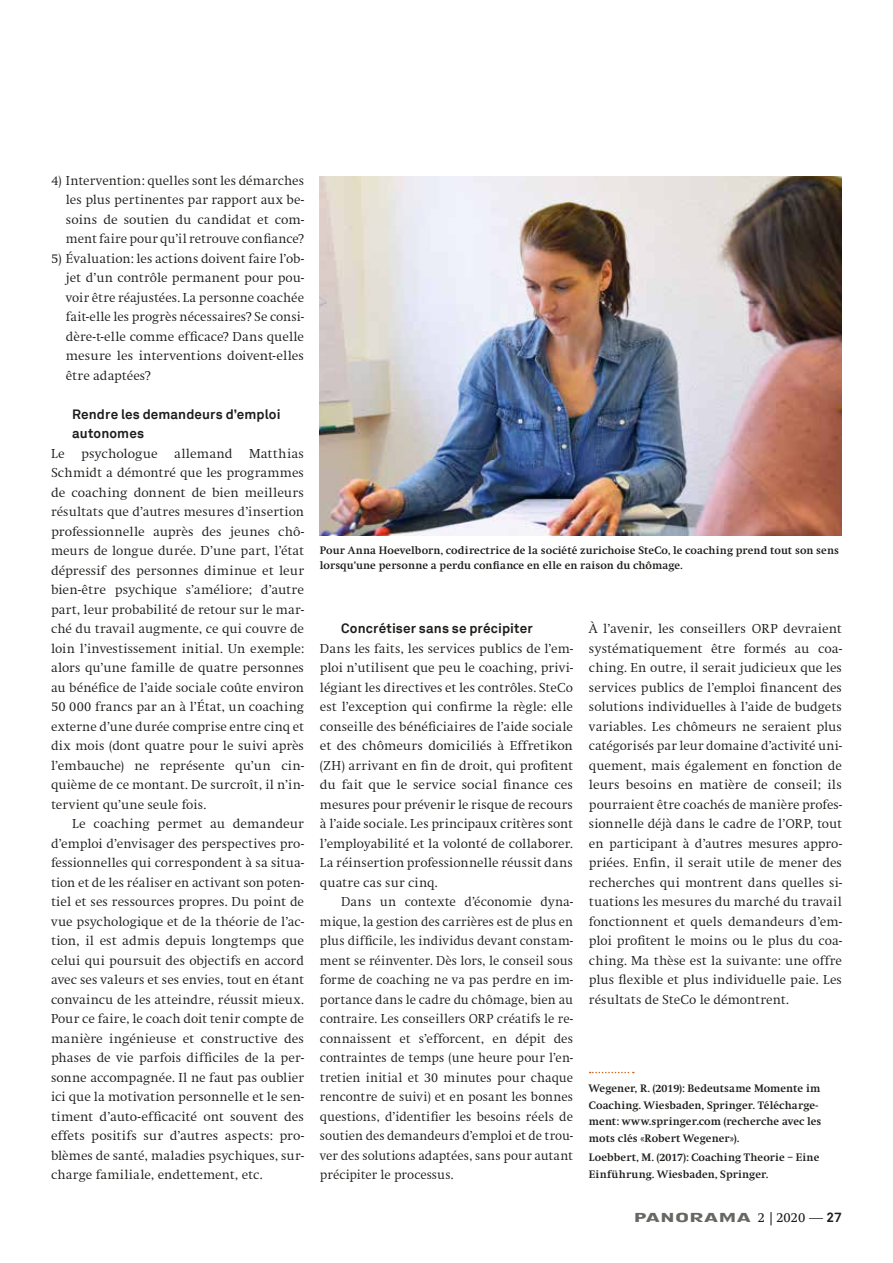
<style>
.page{position:relative;width:893px;height:1263px;background:#fff}
.page>*{position:absolute;margin:0;border:0;box-sizing:border-box;transform-origin:0 0}
.t1{font:300 13.5px/19.5px "Swift";letter-spacing:.005em;color:#1d1d1b;text-align:justify}
.t2{font:700 13.5px/19.5px "Akkurat";letter-spacing:.01em;color:#1d1d1b}
.t3{font:13.5px "Rundfunk Grotesk Com";color:#686862;scale:1.5 1}
.t4{font:700 11.25px/16.5px "Swift";letter-spacing:.015em;color:#1d1d1b}
.s1{font-family:"Swift Com";color:#1d1d1b}
.s2{font-family:"Swift";font-weight:300;color:#1d1d1b}
.s3{font-family:"Akkurat";font-weight:700;color:#1d1d1b}
</style>
<div class="page">
<img style="left:320px;top:176px;width:522px;height:360px">
<svg style="left:590px;top:1072px;width:44px;height:1px"></svg>
<p class="t1" style="left:66px;top:171px;width:240px;text-indent:-15px">4) Intervention: quelles sont les démarches les plus pertinentes par rapport aux be&shy;soins de soutien du candidat et com&shy;ment faire pour qu’il retrouve confiance?</p>
<p class="t1" style="left:66px;top:249px;width:240px;text-indent:-15px">5) Évaluation: les actions doivent faire l’ob&shy;jet d’un contrôle permanent pour pou&shy;voir être réajustées. La personne coachée fait-elle les progrès nécessaires? Se consi&shy;dère-t-elle comme efficace? Dans quelle mesure les interventions doivent-elles être adaptées?</p>
<p class="t2" style="left:72px;top:404px;width:210px">Rendre les demandeurs d’emploi autonomes</p>
<p class="t1" style="left:51px;top:444px;width:255px">Le psychologue allemand Matthias Schmidt a démontré que les programmes de coaching donnent de bien meilleurs résultats que d’autres mesures d’insertion professionnelle auprès des jeunes chô&shy;meurs de longue durée. D’une part, l’état dépressif des personnes diminue et leur bien-être psychique s’améliore; d’autre part, leur probabilité de retour sur le mar&shy;ché du travail augmente, ce qui couvre de loin l’investissement initial. Un exemple: alors qu’une famille de quatre personnes au bénéfice de l’aide sociale coûte environ 50 000 francs par an à l’État, un coaching externe d’une durée comprise entre cinq et dix mois (dont quatre pour le suivi après l’embauche) ne représente qu’un cin&shy;quième de ce montant. De surcroît, il n’in&shy;tervient qu’une seule fois.</p>
<p class="t1" style="left:51px;top:814px;width:254px;text-indent:21px">Le coaching permet au demandeur d’emploi d’envisager des perspectives pro&shy;fessionnelles qui correspondent à sa situa&shy;tion et de les réaliser en activant son poten&shy;tiel et ses ressources propres. Du point de vue psychologique et de la théorie de l’ac&shy;tion, il est admis depuis longtemps que celui qui poursuit des objectifs en accord avec ses valeurs et ses envies, tout en étant convaincu de les atteindre, réussit mieux.<br>Pour ce faire, le coach doit tenir compte de manière ingénieuse et constructive des phases de vie parfois difficiles de la per&shy;sonne accompagnée. Il ne faut pas oublier ici que la motivation personnelle et le sen&shy;timent d’auto-efficacité ont souvent des effets positifs sur d’autres aspects: pro&shy;blèmes de santé, maladies psychiques, sur&shy;charge familiale, endettement, etc.</p>
<p class="t4" style="left:320px;top:543px;width:521px;line-height:15px">Pour Anna Hoevelborn, codirectrice de la société zurichoise SteCo, le coaching prend tout son sens lorsqu’une personne a perdu confiance en elle en raison du chômage.</p>
<p class="t2" style="left:341px;top:619px;width:193px">Concrétiser sans se précipiter</p>
<p class="t1" style="left:320px;top:639px;width:255px">Dans les faits, les services publics de l’em&shy;ploi n’utilisent que peu le coaching, privi&shy;légiant les directives et les contrôles. SteCo est l’exception qui confirme la règle: elle conseille des bénéficiaires de l’aide sociale et des chômeurs domiciliés à Effretikon (ZH) arrivant en fin de droit, qui profitent du fait que le service social finance ces mesures pour prévenir le risque de recours à l’aide sociale. Les principaux critères sont l’employabilité et la volonté de collaborer.<br>La réinsertion professionnelle réussit dans quatre cas sur cinq.</p>
<p class="t1" style="left:320px;top:892px;width:254px;text-indent:21px">Dans un contexte d’économie dyna&shy;mique, la gestion des carrières est de plus en plus difficile, les individus devant constam&shy;ment se réinventer. Dès lors, le conseil sous forme de coaching ne va pas perdre en im&shy;portance dans le cadre du chômage, bien au contraire. Les conseillers ORP créatifs le re&shy;connaissent et s’efforcent, en dépit des contraintes de temps (une heure pour l’en&shy;tretien initial et 30 minutes pour chaque rencontre de suivi) et en posant les bonnes questions, d’identifier les besoins réels de soutien des demandeurs d’emploi et de trou&shy;ver des solutions adaptées, sans pour autant précipiter le processus.</p>
<p class="t1" style="left:589px;top:619px;width:254px">À l’avenir, les conseillers ORP devraient systématiquement être formés au coa&shy;ching. En outre, il serait judicieux que les services publics de l’emploi financent des solutions individuelles à l’aide de budgets variables. Les chômeurs ne seraient plus catégorisés par leur domaine d’activité uni&shy;quement, mais également en fonction de leurs besoins en matière de conseil; ils pourraient être coachés de manière profes&shy;sionnelle déjà dans le cadre de l’ORP, tout en participant à d’autres mesures appro&shy;priées. Enfin, il serait utile de mener des recherches qui montrent dans quelles si&shy;tuations les mesures du marché du travail fonctionnent et quels demandeurs d’em&shy;ploi profitent le moins ou le plus du coa&shy;ching. Ma thèse est la suivante: une offre plus flexible et plus individuelle paie. Les résultats de SteCo le démontrent.</p>
<p class="t4" style="left:589px;top:1081px;width:234px">Wegener, R. (2019): Bedeutsame Momente im Coaching. Wiesbaden, Springer. Télécharge&shy;ment: www.springer.com (recherche avec les mots clés «Robert Wegener»).</p>
<p class="t4" style="left:589px;top:1150px;width:232px">Loebbert, M. (2017): Coaching Theorie – Eine<br>Einführung. Wiesbaden, Springer.</p>
<p class="t3" style="left:633px;top:1210px;width:141px">PANORAMA <span class="s1">2 |2020</span> <span class="s2">—</span> <span class="s3">27</span></p>
</div>
